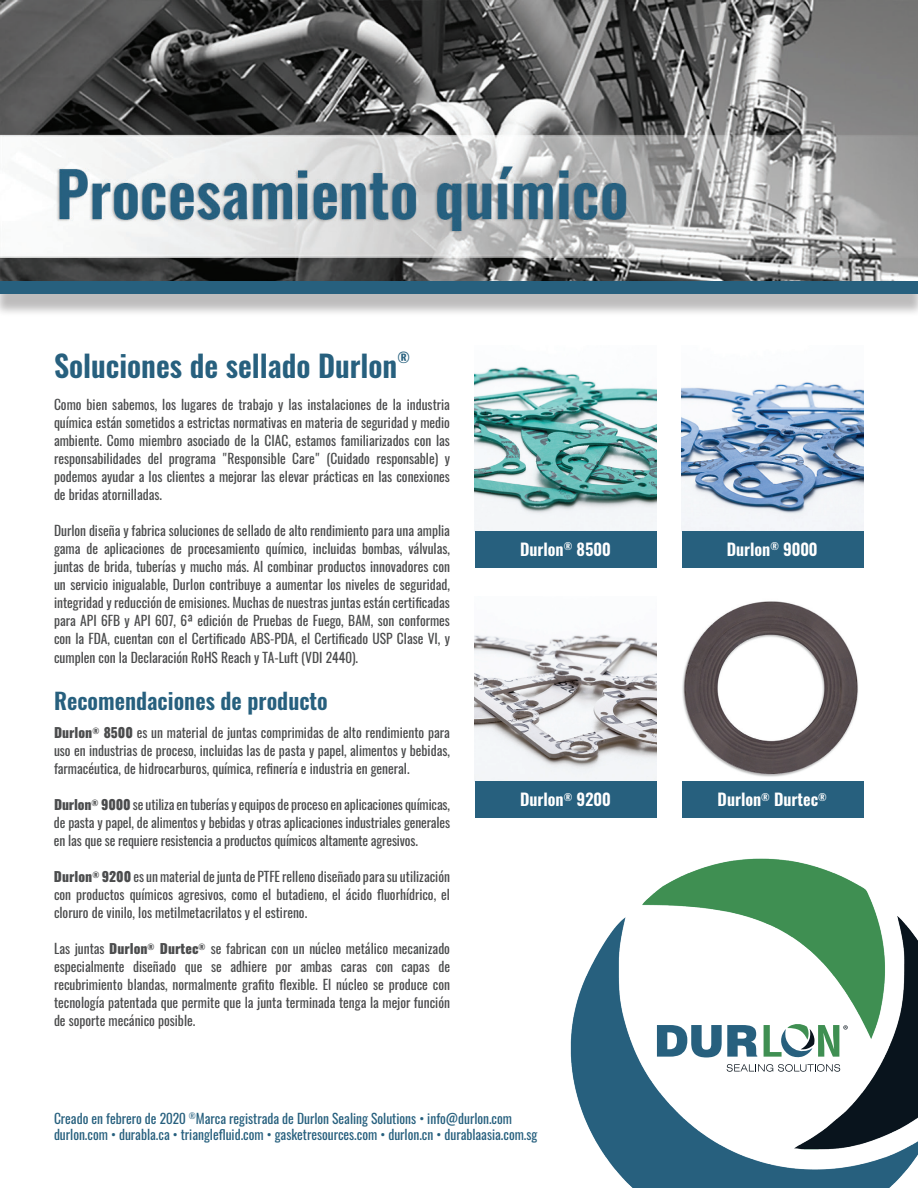
<style>
.page{position:relative;width:918px;height:1188px;background:#fff}
.page>*{position:absolute;margin:0;border:0;box-sizing:border-box;transform-origin:0 0}
.t1{font:600 30px "Oswald";color:#27607e}
.t2{font:600 22.5px "Oswald";color:#27607e}
.t3{font:600 16.5px "Oswald";color:#fff}
.t4{font:600 13.95px "Oswald";color:#27607e}
.t5{font:13.5px/18px "Oswald";color:#4b4c4d;text-align:justify}
.t6{font:13.5px/16.5px "Oswald";color:#27607e}
.s1{font-weight:800}
</style>
<div class="page">
<div style="left:0;top:7px;width:918px;height:310px;background:#231f20;opacity:.3"></div>
<div style="left:0;top:0;width:918px;height:294px;background:#27607e"></div>
<img style="left:570px;top:858px;width:348px;height:330px">
<svg style="left:657px;top:1025px;width:100px;height:32px"></svg>
<svg style="left:727px;top:1064px;width:113px;height:8px"></svg>
<svg style="left:764px;top:1024px;width:84px;height:34px"></svg>
<img style="left:0;top:1px;width:918px;height:280px">
<img style="left:475px;top:366px;width:182px;height:165px">
<img style="left:475px;top:634px;width:182px;height:147px">
<img style="left:681px;top:382px;width:183px;height:149px">
<img style="left:682px;top:601px;width:176px;height:176px">
<div style="left:475px;top:531px;width:182px;height:37px;background:#27607e"></div>
<div style="left:475px;top:781px;width:182px;height:37px;background:#27607e"></div>
<div style="left:682px;top:531px;width:182px;height:37px;background:#27607e"></div>
<div style="left:682px;top:781px;width:182px;height:37px;background:#27607e"></div>
<h1 class="t1" style="left:54px;top:345px;width:345px">Soluciones de sellado Durlon</h1>
<p class="t4" style="left:397px;top:347px;width:14px">®</p>
<p class="t5" style="left:54px;top:396px;width:398px">Como bien sabemos, los lugares de trabajo y las instalaciones de la industria química están sometidos a estrictas normativas en materia de seguridad y medio ambiente. Como miembro asociado de la CIAC, estamos familiarizados con las responsabilidades del programa "Responsible Care" (Cuidado responsable) y podemos ayudar a los clientes a mejorar las elevar prácticas en las conexiones de bridas atornilladas.</p>
<p class="t5" style="left:54px;top:522px;width:398px">Durlon diseña y fabrica soluciones de sellado de alto rendimiento para una amplia gama de aplicaciones de procesamiento químico, incluidas bombas, válvulas, juntas de brida, tuberías y mucho más. Al combinar productos innovadores con un servicio inigualable, Durlon contribuye a aumentar los niveles de seguridad, integridad y reducción de emisiones. Muchas de nuestras juntas están certificadas para API 6FB y API 607, 6ª edición de Pruebas de Fuego, BAM, son conformes con la FDA, cuentan con el Certificado ABS-PDA, el Certificado USP Clase VI, y</p>
<p class="t5" style="left:54px;top:649px;width:306px">cumplen con la Declaración RoHS Reach y TA-Luft (VDI 2440).</p>
<h2 class="t2" style="left:54px;top:685px;width:275px">Recomendaciones de producto</h2>
<p class="t5" style="left:54px;top:724px;width:398px"><span class="s1">Durlon</span><sup>®</sup> <span class="s1">8500</span> es un material de juntas comprimidas de alto rendimiento para uso en industrias de proceso, incluidas las de pasta y papel, alimentos y bebidas, farmacéutica, de hidrocarburos, química, refinería e industria en general.</p>
<p class="t5" style="left:54px;top:796px;width:398px"><span class="s1">Durlon</span><sup>®</sup> <span class="s1">9000</span> se utiliza en tuberías y equipos de proceso en aplicaciones químicas, de pasta y papel, de alimentos y bebidas y otras aplicaciones industriales generales en las que se requiere resistencia a productos químicos altamente agresivos.</p>
<p class="t5" style="left:54px;top:868px;width:398px"><span class="s1">Durlon</span><sup>®</sup> <span class="s1">9200</span> es un material de junta de PTFE relleno diseñado para su utilización con productos químicos agresivos, como el butadieno, el ácido fluorhídrico, el cloruro de vinilo, los metilmetacrilatos y el estireno.</p>
<p class="t5" style="left:54px;top:940px;width:398px">Las juntas <span class="s1">Durlon</span><sup>®</sup> <span class="s1">Durtec</span><sup>®</sup> se fabrican con un núcleo metálico mecanizado especialmente diseñado que se adhiere por ambas caras con capas de recubrimiento blandas, normalmente grafito flexible. El núcleo se produce con tecnología patentada que permite que la junta terminada tenga la mejor función de soporte mecánico posible.</p>
<p class="t3" style="left:520px;top:538px;width:92px">Durlon<sup>®</sup> 8500</p>
<p class="t3" style="left:520px;top:788px;width:92px">Durlon<sup>®</sup> 9200</p>
<p class="t6" style="left:54px;top:1110px;width:485px">Creado en febrero de 2020 <sup>®</sup>Marca registrada de Durlon Sealing Solutions • info@durlon.com durlon.com • durabla.ca • trianglefluid.com • gasketresources.com • durlon.cn • durablaasia.com.sg</p>
<p class="t3" style="left:727px;top:538px;width:92px">Durlon<sup>®</sup> 9000</p>
<p class="t3" style="left:718px;top:788px;width:111px">Durlon<sup>®</sup> Durtec<sup>®</sup></p>
</div>
